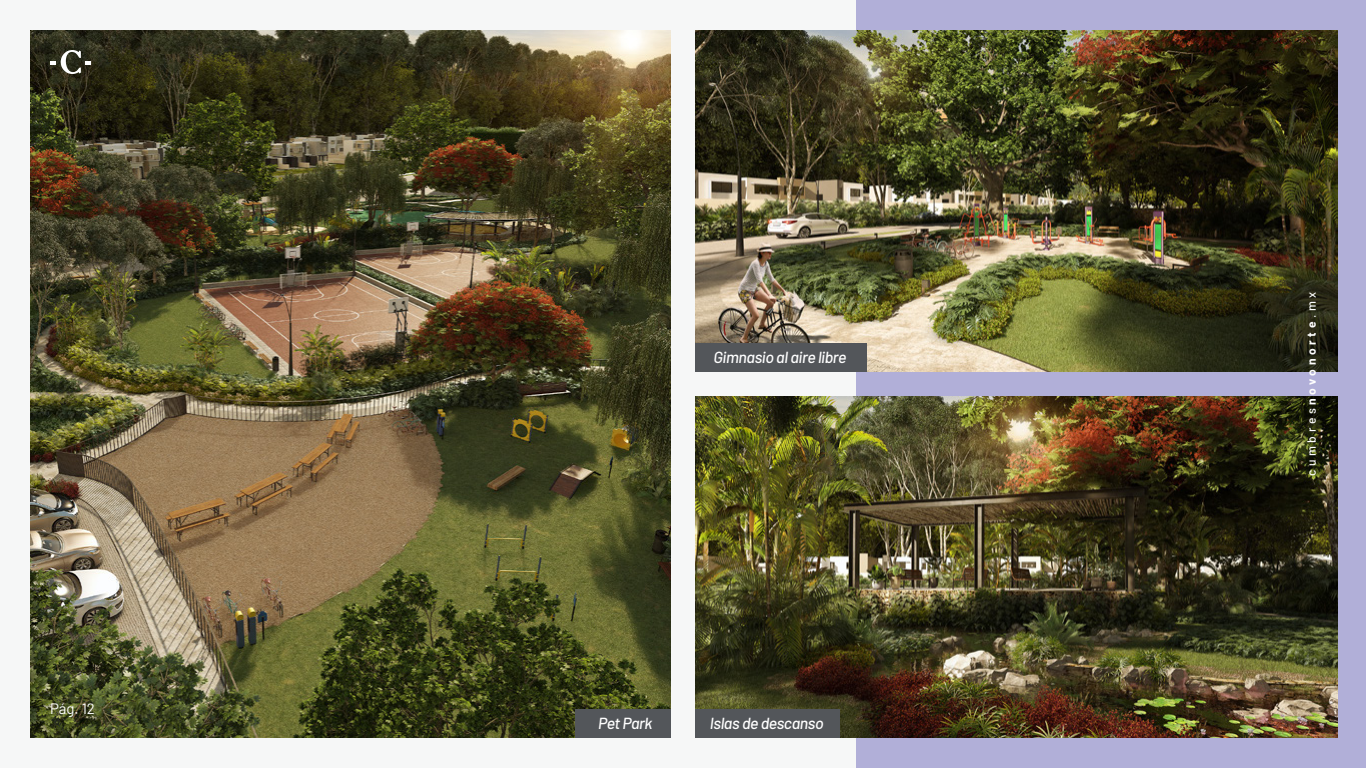
<style>
.page{position:relative;width:1366px;height:768px;background:#fff}
.page>*{position:absolute;margin:0;border:0;box-sizing:border-box;transform-origin:0 0}
.t1{font:italic 500 16px "Barlow";letter-spacing:-.025em;color:#fff}
.t2{font:15px "Barlow";color:#fff}
.t3{font:500 12px "Barlow";letter-spacing:.3em;color:#fff}
.s1{font-weight:700}
</style>
<div class="page">
<div style="left:0;top:0;width:857px;height:768px;background:#f6f7f7"></div>
<div style="left:857px;top:0;width:509px;height:768px;background:#b1afd8"></div>
<img style="left:30px;top:30px;width:640px;height:708px">
<div style="left:575px;top:709px;width:95px;height:29px;background:#53565a"></div>
<img style="left:696px;top:396px;width:642px;height:342px">
<svg style="left:50px;top:50px;width:41px;height:24px"></svg>
<div style="left:696px;top:709px;width:144px;height:29px;background:#53565a"></div>
<img style="left:696px;top:30px;width:642px;height:342px">
<div style="left:696px;top:343px;width:171px;height:29px;background:#53565a"></div>
<p class="t2" style="left:50px;top:698px;width:46px">Pág. 12</p>
<p class="t1" style="left:713px;top:346px;width:135px">Gimnasio al aire libre</p>
<p class="t1" style="left:598px;top:712px;width:56px">Pet Park</p>
<p class="t1" style="left:710px;top:712px;width:115px">Islas de descanso</p>
<p class="t3" style="left:1303px;top:476px;width:186px;rotate:-90deg">cumbres<span class="s1">novonorte</span>.mx</p>
</div>
